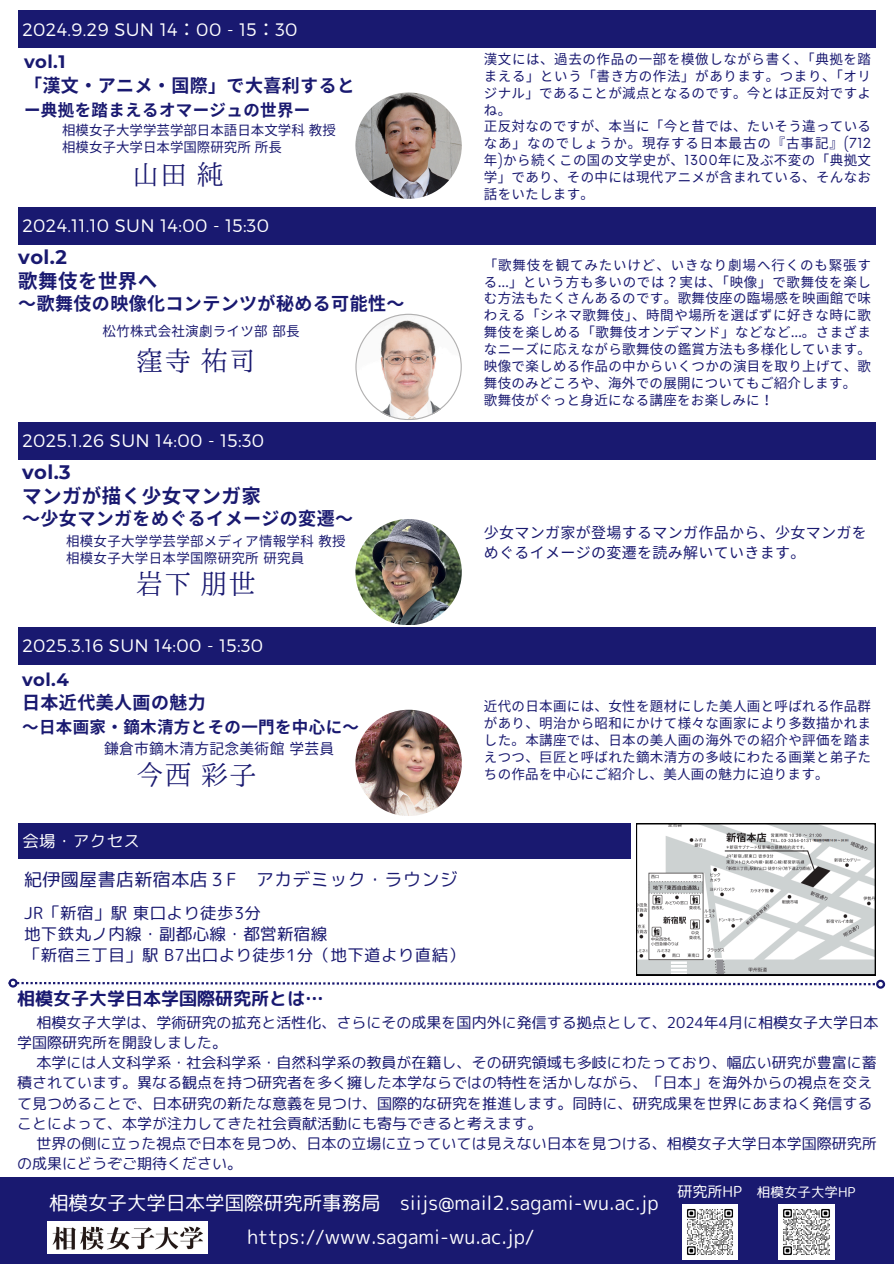
<style>
.page{position:relative;width:894px;height:1264px;background:#fff}
.page>*{position:absolute;margin:0;border:0;box-sizing:border-box;transform-origin:0 0}
.t1{font:28.2px "Honoka Mincho";color:#191970}
.t2{font:19.5px "rounded mplus 1 p regular";color:#fff}
.t3{font:700 19.5px/23.7px "Noto Sans CJ Ksc";letter-spacing:.02em;color:#191970}
.t4{font:300 18px "Montserrat";letter-spacing:.02em;color:#fff}
.t5{font:700 18px/23.7px "Noto Sans CJ Ksc";letter-spacing:.02em;color:#191970}
.t6{font:18px "rounded mplus 1 p regular";letter-spacing:.02em;color:#191970}
.t7{font:18px "rounded mplus 1 p bold";color:#191970}
.t8{font:16.5px/21.3px "rounded mplus 1 p regular";letter-spacing:.02em;color:#191970}
.t9{font:700 16.5px "Noto Sans CJ Ksc";letter-spacing:.02em;color:#191970}
.t10{font:16.5px "rounded mplus 1 p regular";letter-spacing:.02em;color:#fff}
.t11{font:15px/20.2px "rounded mplus 1 p regular";color:#191970}
.t12{font:15px/19.2px "Noto Sans CJ Ksc";letter-spacing:.02em;color:#191970}
.t13{font:15px "rounded mplus 1 p regular";color:#fff}
.t14{font:14.7px "Noto Sans CJ Ksc";color:#191970}
.t15{font:13.5px/16.8px "Noto Sans CJ Ksc";letter-spacing:.025em;color:#191970;text-align:justify}
.t16{font:13.5px "rounded mplus 1 p regular";color:#fff}
.s1{font-family:"Noto Sans CJ Ksc";font-weight:400}
.s2{font-family:"Montserrat"}
.s3{font-family:"Now"}
</style>
<div class="page">
<div style="left:0;top:1176px;width:893px;height:87px;background:#191970"></div>
<img style="left:48px;top:1221px;width:159px;height:32px">
<img style="left:682px;top:1204px;width:55px;height:55px">
<img style="left:778px;top:1204px;width:55px;height:55px">
<svg style="left:18px;top:982px;width:856px;height:3px"></svg>
<div style="left:9px;top:978px;width:9px;height:9px;border:2px solid #191970;border-radius:50%"></div>
<div style="left:875px;top:979px;width:9px;height:9px;border:2px solid #191970;border-radius:50%"></div>
<img style="left:355px;top:92px;width:106px;height:106px;border-radius:50%">
<div style="left:18px;top:11px;width:857px;height:37px;background:#191970"></div>
<svg style="left:355px;top:314px;width:106px;height:105px"></svg>
<div style="left:18px;top:207px;width:857px;height:37px;background:#191970"></div>
<img style="left:355px;top:519px;width:106px;height:105px;border-radius:50%">
<div style="left:18px;top:422px;width:857px;height:37px;background:#191970"></div>
<img style="left:355px;top:709px;width:106px;height:106px;border-radius:50%">
<div style="left:18px;top:627px;width:857px;height:37px;background:#191970"></div>
<svg style="left:636px;top:823px;width:239px;height:152px"></svg>
<div style="left:18px;top:823px;width:612px;height:36px;background:#191970"></div>
<h1 class="t4" style="left:22px;top:17px;width:277px">2024.9.29 SUN 14<span class="s1">：</span> 00 - 15<span class="s1">：</span> 30</h1>
<h3 class="t5" style="left:24px;top:49px;width:332px"><span class="s2">vol.1<br></span>「漢文・アニメ・国際」で大喜利すると</h3>
<h3 class="t9" style="left:24px;top:97px;width:288px">ー典拠を踏まえるオマージュの世界ー</h3>
<p class="t15" style="left:62px;top:121px;width:275px">相模女子大学学芸学部日本語日本文学科教授</p>
<h2 class="t15" style="left:62px;top:138px;width:220px">相模女子大学日本学国際研究所所長</h2>
<p class="t1" style="left:131px;top:160px;width:94px">山田純</p>
<p class="t4" style="left:22px;top:214px;width:248px">2024.11.10 SUN 14:00 - 15:30</p>
<p class="t3" style="left:18px;top:244px;width:141px"><span class="s2">vol.2<br></span>歌舞伎を世界へ</p>
<p class="t5" style="left:18px;top:290px;width:386px">～歌舞伎の映像化コンテンツが秘める可能性～</p>
<p class="t15" style="left:103px;top:322px;width:197px">松竹株式会社演劇ライツ部部長</p>
<p class="t1" style="left:135px;top:346px;width:122px">窪寺祐司</p>
<p class="t4" style="left:22px;top:429px;width:243px">2025.1.26 SUN 14:00 - 15:30</p>
<h6 class="t3" style="left:22px;top:459px;width:239px"><span class="s2">vol.3<br></span>マンガが描く少女マンガ家</h6>
<h6 class="t5" style="left:22px;top:506px;width:331px">～少女マンガをめぐるイメージの変遷～</h6>
<h1 class="t15" style="left:66px;top:531px;width:281px">相模女子大学学芸学部メディア情報学科教授</h1>
<p class="t15" style="left:66px;top:548px;width:240px">相模女子大学日本学国際研究所研究員</p>
<h2 class="t1" style="left:135px;top:569px;width:122px">岩下朋世</h2>
<p class="t4" style="left:22px;top:634px;width:242px">2025.3.16 SUN 14:00 - 15:30</p>
<h2 class="t5" style="left:22px;top:666px;width:183px"><span class="s2">vol.4<br></span>日本近代美人画の魅力</h2>
<h2 class="t9" style="left:22px;top:713px;width:337px">～日本画家・鏑木清方とその一門を中心に～</h2>
<p class="t14" style="left:104px;top:737px;width:232px">鎌倉市鏑木清方記念美術館学芸員</p>
<p class="t1" style="left:136px;top:759px;width:122px">今西彩子</p>
<p class="t10" style="left:22px;top:829px;width:119px">会場・アクセス</p>
<p class="t6" style="left:24px;top:866px;width:435px">紀伊國屋書店新宿本店３F アカデミック・ラウンジ</p>
<p class="t8" style="left:24px;top:901px;width:442px">JR「新宿」駅東口より徒歩3分<br>地下鉄丸ノ内線・副都心線・都営新宿線<br>「新宿三丁目」駅 B7出口より徒歩1分（地下道より直結）</p>
<p class="t15" style="left:483px;top:50px;width:388px">漢文には、過去の作品の一部を模倣しながら書く、「典拠を踏まえる」という「書き方の作法」があります。つまり、「オリジナル」であることが減点となるのです。今とは正反対ですよね。</p>
<p class="t15" style="left:483px;top:117px;width:388px">正反対なのですが、本当に「今と昔では、たいそう違っているなあ」なのでしょうか。現存する日本最古の『古事記』<span class="s3">(712</span>年<span class="s3">)</span>から続くこの国の文学史が、<span class="s3">1300</span>年に及ぶ不変の「典拠文学」であり、その中には現代アニメが含まれている、そんなお話をいたします。</p>
<h2 class="t15" style="left:483px;top:255px;width:388px">「歌舞伎を観てみたいけど、いきなり劇場へ行くのも緊張する<span class="s3">…</span>」という方も多いのでは？実は、「映像」で歌舞伎を楽しむ方法もたくさんあるのです。歌舞伎座の臨場感を映画館で味わえる「シネマ歌舞伎」、時間や場所を選ばずに好きな時に歌舞伎を楽しめる「歌舞伎オンデマンド」などなど<span class="s3">…</span>。さまざまなニーズに応えながら歌舞伎の鑑賞方法も多様化しています。映像で楽しめる作品の中からいくつかの演目を取り上げて、歌舞伎のみどころや、海外での展開についてもご紹介します。</h2>
<h3 class="t15" style="left:483px;top:390px;width:280px">歌舞伎がぐっと身近になる講座をお楽しみに！</h3>
<p class="t12" style="left:483px;top:522px;width:384px">少女マンガ家が登場するマンガ作品から、少女マンガをめぐるイメージの変遷を読み解いていきます。</p>
<h5 class="t15" style="left:483px;top:697px;width:388px">近代の日本画には、女性を題材にした美人画と呼ばれる作品群があり、明治から昭和にかけて様々な画家により多数描かれました。本講座では、日本の美人画の海外での紹介や評価を踏まえつつ、巨匠と呼ばれた鏑木清方の多岐にわたる画業と弟子たちの作品を中心にご紹介し、美人画の魅力に迫ります。</h5>
<h4 class="t7" style="left:17px;top:986px;width:308px">相模女子大学日本学国際研究所とは…</h4>
<p class="t11" style="left:17px;top:1011px;width:862px;text-indent:19px">相模女子大学は、学術研究の拡充と活性化、さらにその成果を国内外に発信する拠点として、2024年4月に相模女子大学日本学国際研究所を開設しました。</p>
<h4 class="t11" style="left:17px;top:1052px;width:861px;text-indent:19px">本学には人文科学系・社会科学系・自然科学系の教員が在籍し、その研究領域も多岐にわたっており、幅広い研究が豊富に蓄積されています。異なる観点を持つ研究者を多く擁した本学ならではの特性を活かしながら、「日本」を海外からの視点を交えて見つめることで、日本研究の新たな意義を見つけ、国際的な研究を推進します。同時に、研究成果を世界にあまねく発信することによって、本学が注力してきた社会貢献活動にも寄与できると考えます。</h4>
<h5 class="t11" style="left:17px;top:1133px;width:861px;text-indent:19px">世界の側に立った視点で日本を見つめ、日本の立場に立っていては見えない日本を見つける、相模女子大学日本学国際研究所の成果にどうぞご期待ください。</h5>
<p class="t2" style="left:49px;top:1189px;width:611px">相模女子大学日本学国際研究所事務局 siijs@mail2.sagami-wu.ac.jp</p>
<p class="t13" style="left:677px;top:1180px;width:66px">研究所HP</p>
<p class="t16" style="left:756px;top:1182px;width:100px">相模女子大学HP</p>
<h2 class="t2" style="left:247px;top:1222px;width:289px">https://www.sagami-wu.ac.jp/</h2>
</div>
